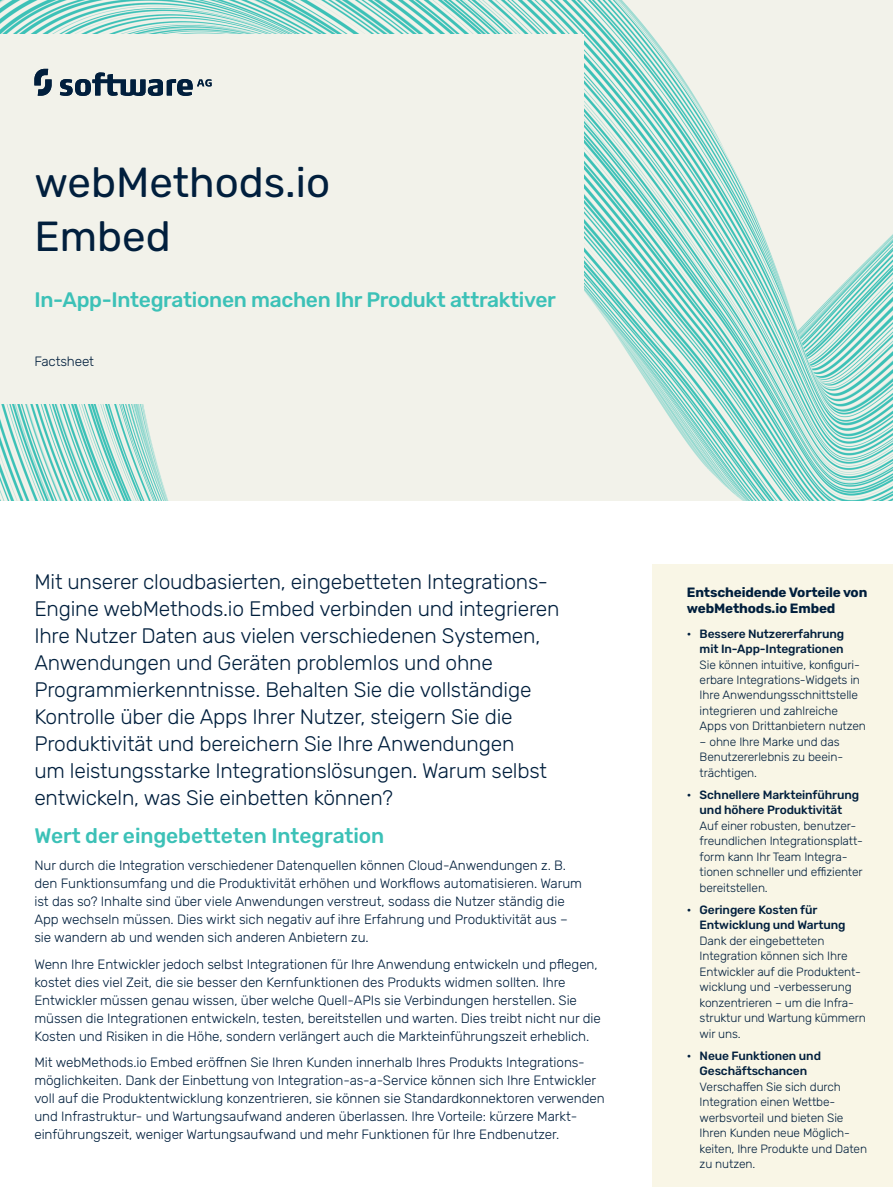
<style>
.page{position:relative;width:893px;height:1187px;background:#fff}
.page>*{position:absolute;margin:0;border:0;box-sizing:border-box;transform-origin:0 0}
.Headline_1_-_30_36{font:42px/54px "Rubik";color:#011f3d}
.Intro_Text_-_14_18{font:300 21px/27px "Rubik";letter-spacing:-.01em;color:#011f3d}
.Headline_2_-_14_18{font:500 21px "Rubik";letter-spacing:-.015em;color:#3cc1b7}
.Body_1_-_9_12__Dark{font:300 13.5px/18px "Rubik";letter-spacing:-.005em;color:#011f3d}
.Sidebar_Headline_1{font:700 13.5px/16.2px "Rubik";letter-spacing:-.01em;color:#011f3d}
.t1{font:300 12px/15.5px "Rubik";letter-spacing:-.01em;color:#011f3d}
.s1{font-weight:500}
</style>
<div class="page">
<img style="left:0;top:0;width:893px;height:500px">
<div style="left:0;top:34px;width:584px;height:370px;background:#f2f2ea"></div>
<svg style="left:34px;top:69px;width:178px;height:27px"></svg>
<div style="left:652px;top:564px;width:241px;height:622px;background:#f9f6e6"></div>
<p class="Headline_1_-_30_36" style="left:34px;top:156px;width:297px">webMethods.io<br>Embed</p>
<p class="Headline_2_-_14_18" style="left:34px;top:287px;width:523px">In-App-Integrationen machen Ihr Produkt attraktiver</p>
<p class="Body_1_-_9_12__Dark" style="left:34px;top:353px;width:61px">Factsheet</p>
<p class="Intro_Text_-_14_18" style="left:34px;top:568px;width:527px">Mit unserer cloudbasierten, eingebetteten Integrations-Engine webMethods.io Embed verbinden und integrieren Ihre Nutzer Daten aus vielen verschiedenen Systemen, Anwendungen und Geräten problemlos und ohne Programmierkenntnisse. Behalten Sie die vollständige Kontrolle über die Apps Ihrer Nutzer, steigern Sie die Produktivität und bereichern Sie Ihre Anwendungen<br>um leistungsstarke Integrationslösungen. Warum selbst entwickeln, was Sie einbetten können?</p>
<p class="Headline_2_-_14_18" style="left:34px;top:823px;width:351px">Wert der eingebetteten Integration</p>
<p class="Body_1_-_9_12__Dark" style="left:34px;top:856px;width:549px">Nur durch die Integration verschiedener Datenquellen können Cloud-Anwendungen z. B. den Funktionsumfang und die Produktivität erhöhen und Workflows automatisieren. Warum ist das so? Inhalte sind über viele Anwendungen verstreut, sodass die Nutzer ständig die App wechseln müssen. Dies wirkt sich negativ auf ihre Erfahrung und Produktivität aus – sie wandern ab und wenden sich anderen Anbietern zu.</p>
<p class="Body_1_-_9_12__Dark" style="left:34px;top:955px;width:568px">Wenn Ihre Entwickler jedoch selbst Integrationen für Ihre Anwendung entwickeln und pflegen, kostet dies viel Zeit, die sie besser den Kernfunktionen des Produkts widmen sollten. Ihre Entwickler müssen genau wissen, über welche Quell-APIs sie Verbindungen herstellen. Sie müssen die Integrationen entwickeln, testen, bereitstellen und warten. Dies treibt nicht nur die Kosten und Risiken in die Höhe, sondern verlängert auch die Markteinführungszeit erheblich.</p>
<p class="Body_1_-_9_12__Dark" style="left:34px;top:1053px;width:572px">Mit webMethods.io Embed eröffnen Sie Ihren Kunden innerhalb Ihres Produkts Integrations&shy;möglichkeiten. Dank der Einbettung von Integration-as-a-Service können sich Ihre Entwickler voll auf die Produktentwicklung konzentrieren, sie können sie Standardkonnektoren verwenden und Infrastruktur- und Wartungsaufwand anderen überlassen. Ihre Vorteile: kürzere Markt&shy;einführungszeit, weniger Wartungsaufwand und mehr Funktionen für Ihre Endbenutzer.</p>
<p class="Sidebar_Headline_1" style="left:687px;top:584px;width:182px">Entscheidende Vorteile von webMethods.io Embed</p>
<p class="t1" style="left:700px;top:626px;width:168px;text-indent:-13px"><span class="s1">• Bessere Nutzererfahrung mit In-App-Integrationen<br></span>Sie können intuitive, konfiguri&shy;erbare Integrations-Widgets in<br>Ihre Anwendungsschnittstelle integrieren und zahlreiche<br>Apps von Drittanbietern nutzen</p>
<p class="t1" style="left:700px;top:734px;width:145px">– ohne Ihre Marke und das<br>Benutzererlebnis zu beein&shy;trächtigen.</p>
<p class="t1" style="left:700px;top:787px;width:165px;text-indent:-13px"><span class="s1">• Schnellere Markteinführung und höhere Produktivität<br></span>Auf einer robusten, benutzer&shy;freundlichen Integrationsplatt&shy;form kann Ihr Team Integra&shy;tionen schneller und effizienter bereitstellen.</p>
<p class="t1" style="left:700px;top:902px;width:168px;text-indent:-13px"><span class="s1">• Geringere Kosten für<br>Entwicklung und Wartung<br></span>Dank der eingebetteten<br>Integration können sich Ihre<br>Entwickler auf die Produktent&shy;wicklung und -verbesserung konzentrieren – um die Infra&shy;struktur und Wartung kümmern wir uns.</p>
<p class="t1" style="left:700px;top:1048px;width:169px;text-indent:-13px"><span class="s1">• Neue Funktionen und<br>Geschäftschancen<br></span>Verschaffen Sie sich durch<br>Integration einen Wettbe&shy;werbsvorteil und bieten Sie<br>Ihren Kunden neue Möglich&shy;keiten, Ihre Produkte und Daten zu nutzen.</p>
</div>
